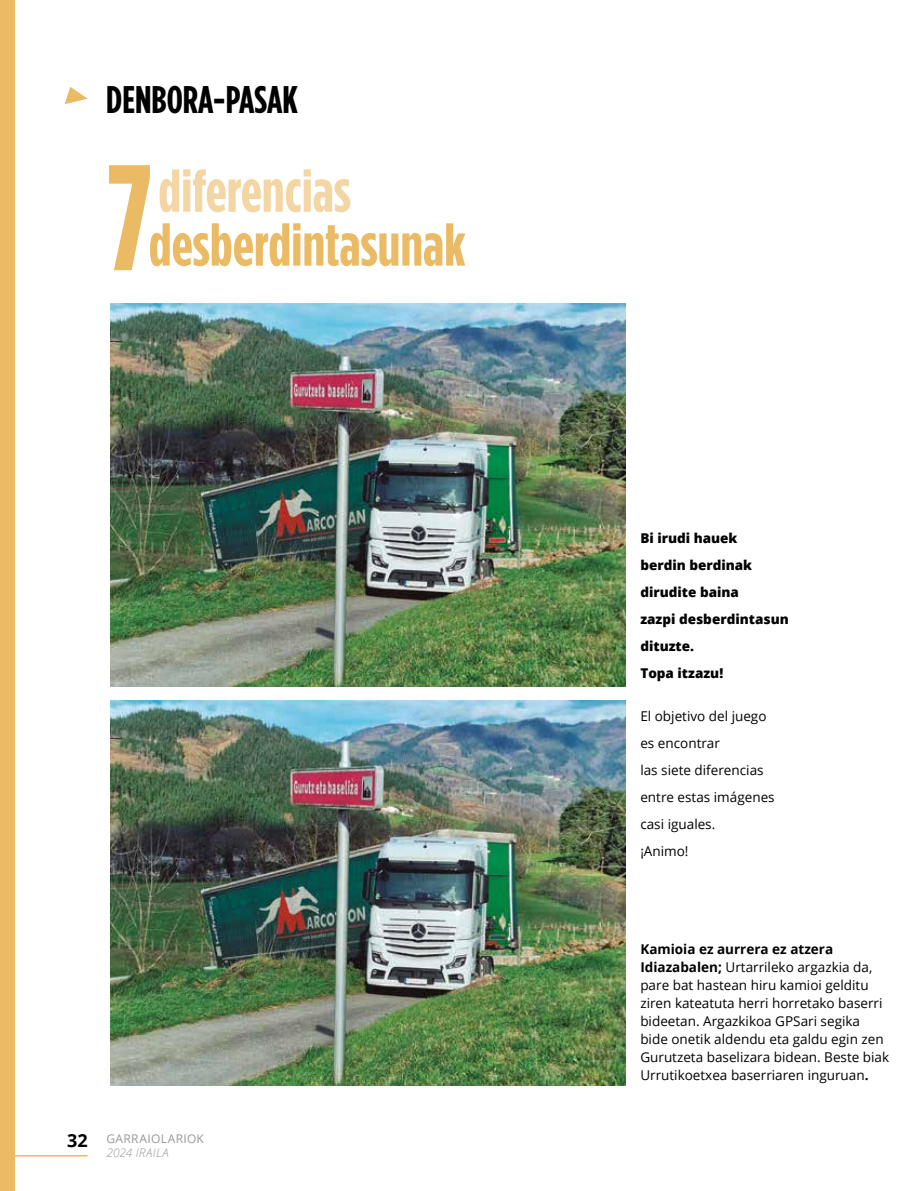
<style>
.page{position:relative;width:915px;height:1191px;background:#fff}
.page>*{position:absolute;margin:0;border:0;box-sizing:border-box;transform-origin:0 0}
.t1{font:700 150px "Gotham Condensed";color:#ebba65}
.t2{font:700 60px "Gotham Condensed";color:#ebba65}
.t3{font:700 60px "Gotham Condensed";color:#f4d5a4}
.t4{font:700 38.4px "Gotham Condensed";color:#000}
.t5{font:700 18px "Open Sans";color:#000}
.t6{font:13.5px/18px "Open Sans";color:#000}
.t7{font:800 13.5px/27px "Open Sans";color:#000}
.t8{font:12px "Open Sans";letter-spacing:.025em;color:#999898}
.t9{font:italic 300 12px "Open Sans";letter-spacing:.015em;color:#999898}
.s1{font-weight:700}
</style>
<div class="page">
<hr style="left:0;top:1155px;width:88px;height:1px;background:#ebba65">
<svg style="left:64px;top:87px;width:24px;height:17px"></svg>
<div style="left:0;top:0;width:14px;height:1191px;background:#ebba65"></div>
<img style="left:111px;top:303px;width:514px;height:383px">
<img style="left:111px;top:701px;width:514px;height:384px">
<h3 class="t4" style="left:106px;top:77px;width:193px">DENBORA-PASAK</h3>
<h1 class="t1" style="left:107px;top:130px;width:48px">7</h1>
<h2 class="t3" style="left:158px;top:155px;width:194px">diferencias</h2>
<h2 class="t2" style="left:148px;top:209px;width:318px">desberdintasunak</h2>
<h3 class="t5" style="left:67px;top:1127px;width:22px">32</h3>
<p class="t8" style="left:106px;top:1130px;width:99px">GARRAIOLARIOK</p>
<p class="t9" style="left:106px;top:1144px;width:64px">2024 IRAILA</p>
<p class="t7" style="left:640px;top:523px;width:150px">Bi irudi hauek<br>berdin berdinak dirudite baina<br>zazpi desberdintasun dituzte.<br>Topa itzazu!</p>
<p class="t6" style="left:640px;top:702px;width:136px;line-height:27px">El objetivo del juego es encontrar<br>las siete diferencias entre estas imágenes casi iguales.<br>¡Animo!</p>
<p class="t6" style="left:640px;top:940px;width:250px"><span class="s1">Kamioia ez aurrera ez atzera Idiazabalen;</span> Urtarrileko argazkia da, pare bat hastean hiru kamioi gelditu ziren kateatuta herri horretako baserri bideetan. Argazkikoa GPSari segika bide onetik aldendu eta galdu egin zen Gurutzeta baselizara bidean. Beste biak Urrutikoetxea baserriaren inguruan<span class="s1">.</span></p>
</div>
